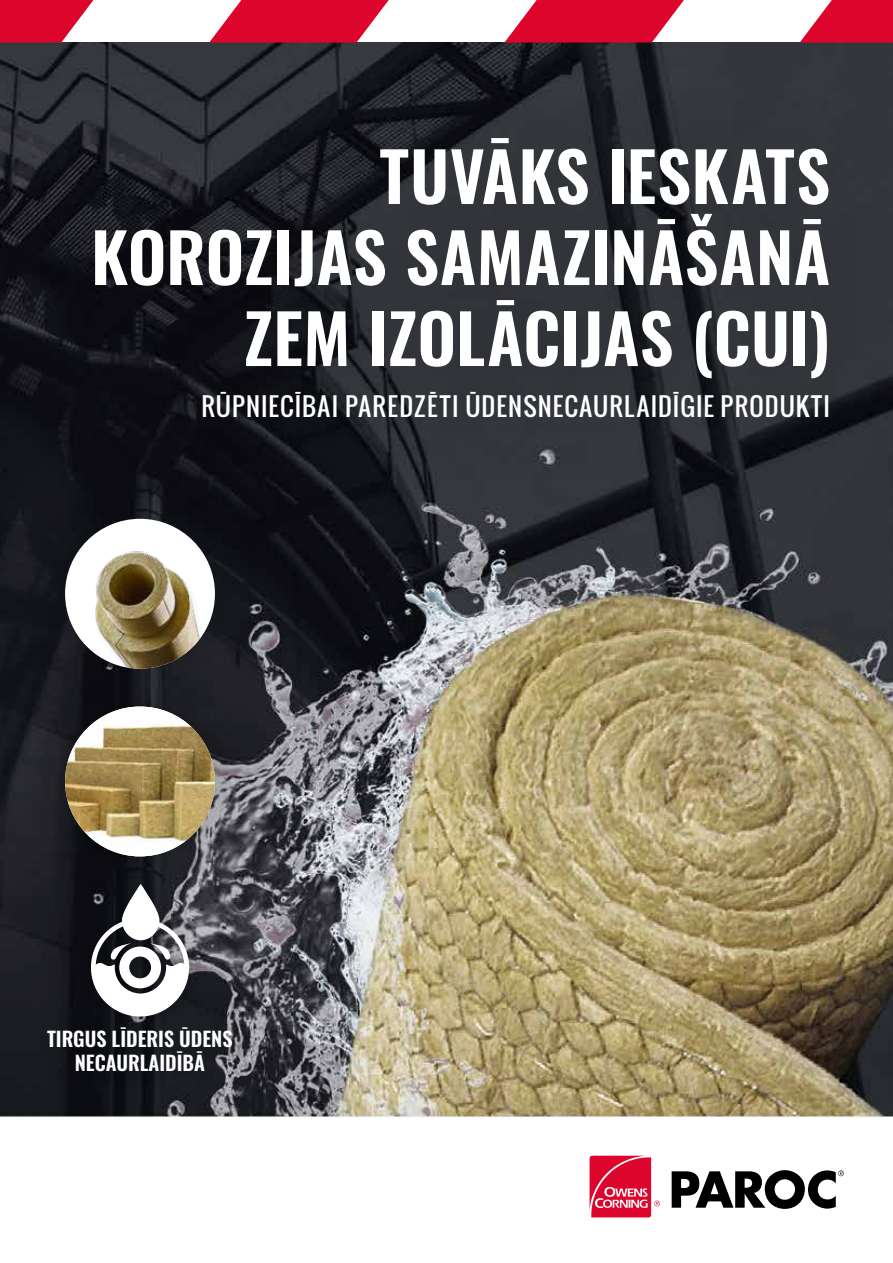
<style>
.page{position:relative;width:893px;height:1263px;background:#fff}
.page>*{position:absolute;margin:0;border:0;box-sizing:border-box;transform-origin:0 0}
.t1{font:600 67.5px/81px "Oswald";letter-spacing:.005em;color:#fff;text-align:right}
.t2{font:24.9px "Oswald";letter-spacing:.05em;color:#fff}
.t3{font:600 20.1px/24.2px "Oswald";color:#fff;text-align:center}
</style>
<div class="page">
<img style="left:0;top:43px;width:893px;height:1175px">
<div style="left:19px;top:664px;width:243px;height:243px;background:#000;opacity:.2"></div>
<img style="left:65px;top:706px;width:150px;height:150px;border-radius:75px">
<div style="left:19px;top:476px;width:243px;height:243px;background:#000;opacity:.2"></div>
<img style="left:65px;top:519px;width:150px;height:150px;border-radius:75px">
<svg style="left:590px;top:1155px;width:70px;height:62px"></svg>
<svg style="left:672px;top:1170px;width:172px;height:39px"></svg>
<svg style="left:800px;top:0;width:93px;height:43px"></svg>
<svg style="left:209px;top:0;width:180px;height:43px"></svg>
<svg style="left:504px;top:0;width:180px;height:43px"></svg>
<svg style="left:0;top:0;width:93px;height:43px"></svg>
<div style="left:35px;top:872px;width:216px;height:218px;background:#000;opacity:.31"></div>
<svg style="left:92px;top:884px;width:97px;height:130px"></svg>
<div style="left:18px;top:70px;width:875px;height:430px;background:#000;opacity:.2"></div>
<p class="t1" style="left:91px;top:140px;width:741px">TUVĀKS IESKATS<br>KOROZIJAS SAMAZINĀŠANĀ<br>ZEM IZOLĀCIJAS (CUI)</p>
<p class="t2" style="left:201px;top:388px;width:630px">RŪPNIECĪBAI PAREDZĒTI ŪDENSNECAURLAIDĪGIE PRODUKTI</p>
<p class="t3" style="left:47px;top:1027px;width:187px">TIRGUS LĪDERIS ŪDENS<br>NECAURLAIDĪBĀ</p>
</div>
